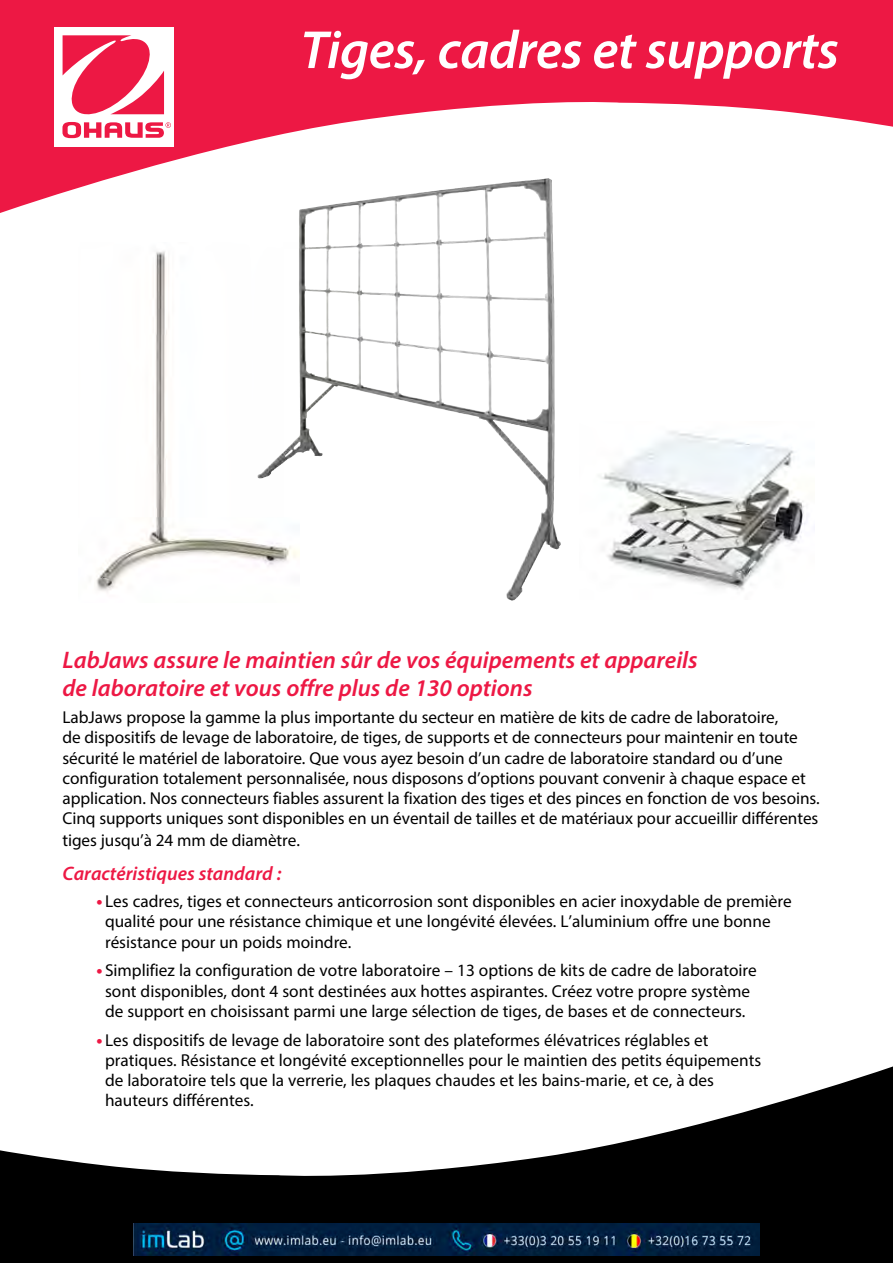
<style>
.page{position:relative;width:893px;height:1263px;background:#fff}
.page>*{position:absolute;margin:0;border:0;box-sizing:border-box;transform-origin:0 0}
.t1{font:italic 600 54px "Myriad Pro";letter-spacing:-.01em;color:#fff}
.t2{font:italic 600 24px/28.8px "Myriad Pro";color:#ed1844}
.t3{font:italic 600 19.5px "Myriad Pro";color:#ed1844}
.t4{font:17.25px/20.2px "Myriad Pro";color:#000}
.s1{font-weight:700;font-size:18px;color:#ed1844}
</style>
<div class="page">
<svg style="left:0;top:0;width:893px;height:220px;fill:#ed1844"></svg>
<div style="left:54px;top:27px;width:120px;height:119px;background:#fff"></div>
<svg style="left:62px;top:35px;width:109px;height:103px"></svg>
<svg style="left:0;top:1066px;width:893px;height:197px;fill:#000"></svg>
<img style="left:601px;top:431px;width:205px;height:159px">
<img style="left:96px;top:251px;width:203px;height:341px">
<img style="left:299px;top:180px;width:240px;height:141px">
<img style="left:134px;top:1224px;width:625px;height:31px">
<h1 class="t1" style="left:300px;top:16px;width:540px">Tiges, cadres et supports</h1>
<h2 class="t2" style="left:63px;top:644px;width:637px">LabJaws assure le maintien sûr de vos équipements et appareils de laboratoire et vous offre plus de 130 options</h2>
<p class="t4" style="left:63px;top:707px;width:759px">LabJaws propose la gamme la plus importante du secteur en matière de kits de cadre de laboratoire,<br>de dispositifs de levage de laboratoire, de tiges, de supports et de connecteurs pour maintenir en toute sécurité le matériel de laboratoire. Que vous ayez besoin d’un cadre de laboratoire standard ou d’une configuration totalement personnalisée, nous disposons d’options pouvant convenir à chaque espace et application. Nos connecteurs fiables assurent la fixation des tiges et des pinces en fonction de vos besoins.<br>Cinq supports uniques sont disponibles en un éventail de tailles et de matériaux pour accueillir différentes tiges jusqu’à 24 mm de diamètre.</p>
<p class="t3" style="left:63px;top:861px;width:220px">Caractéristiques standard :</p>
<p class="t4" style="left:105px;top:891px;width:688px;text-indent:-9px"><span class="s1">•</span> Les cadres, tiges et connecteurs anticorrosion sont disponibles en acier inoxydable de première qualité pour une résistance chimique et une longévité élevées. L’aluminium offre une bonne résistance pour un poids moindre.</p>
<p class="t4" style="left:97px;top:960px;width:662px;text-align:center"><span class="s1">•</span> Simplifiez la configuration de votre laboratoire – 13 options de kits de cadre de laboratoire sont disponibles, dont 4 sont destinées aux hottes aspirantes. Créez votre propre système de support en choisissant parmi une large sélection de tiges, de bases et de connecteurs.</p>
<p class="t4" style="left:105px;top:1029px;width:658px;text-indent:-9px"><span class="s1">•</span> Les dispositifs de levage de laboratoire sont des plateformes élévatrices réglables et pratiques. Résistance et longévité exceptionnelles pour le maintien des petits équipements de laboratoire tels que la verrerie, les plaques chaudes et les bains-marie, et ce, à des hauteurs différentes.</p>
</div>
